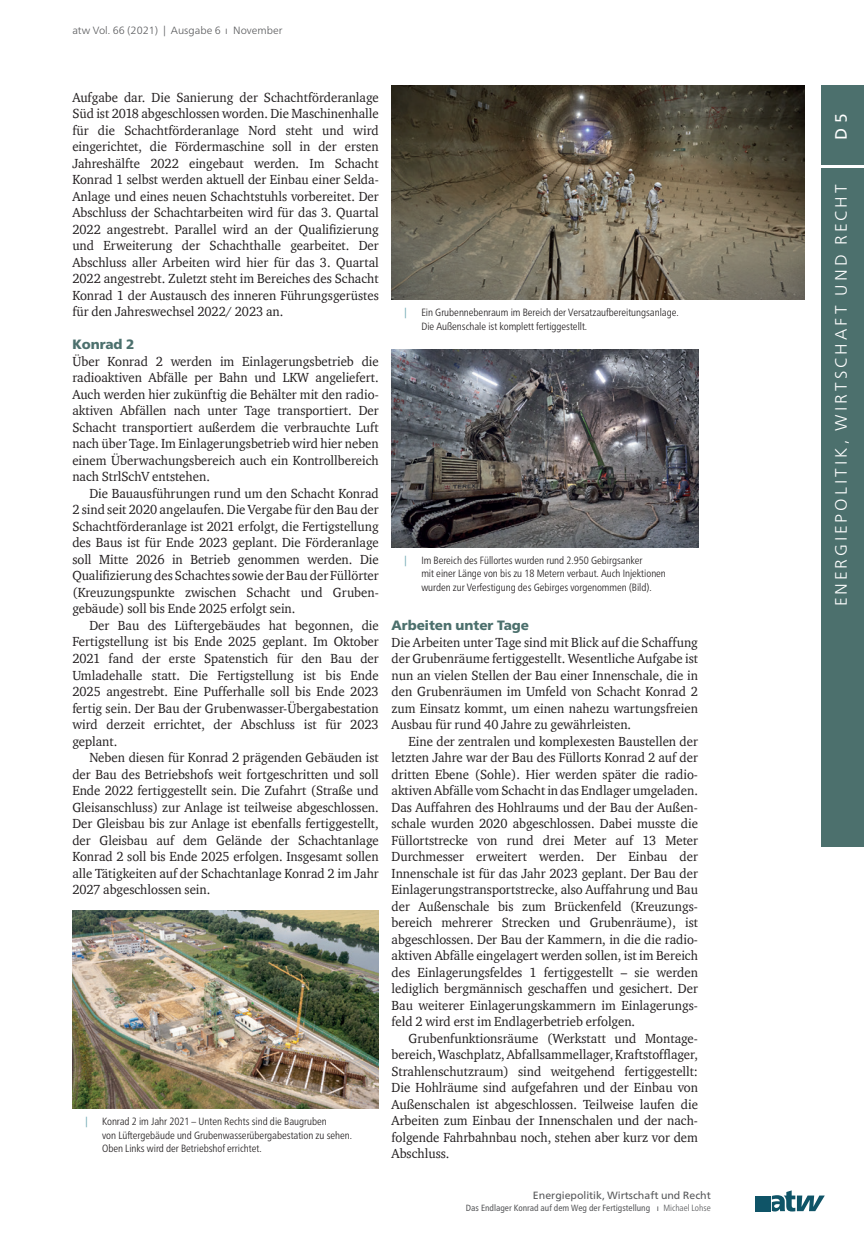
<style>
.page{position:relative;width:864px;height:1234px;background:#fff}
.page>*{position:absolute;margin:0;border:0;box-sizing:border-box;transform-origin:0 0}
.t1{font:300 16.5px "Frutiger Neue LT Pro";letter-spacing:.185em;color:#fff}
.t2{font:16.5px "Frutiger Neue LT Pro";color:#fff}
.t3{font:13.5px/16.5px "ITC Charter Com";color:#231f20;text-align:justify;scale:.95 1}
.t4{font:900 13.5px "Frutiger Neue LT Pro";color:#4c706d}
.t5{font:300 condensed 10.5px/13.5px "Frutiger Neue LT Pro";color:#231f20}
.t6{font:300 10.5px "Frutiger Neue LT Pro";color:#57585a}
.t7{font:10.5px "Frutiger Neue LT Pro";color:#57585a}
.t8{font:10.5px "Frutiger Neue LT Pro";color:#73aab5}
.t9{font:condensed 9px "Frutiger Neue LT Pro";color:#57585a}
.s1{font-weight:300}
</style>
<div class="page">
<svg style="left:771px;top:1190px;width:53px;height:21px"></svg>
<div style="left:754px;top:1195px;width:16px;height:15px;background:#0f5467"></div>
<div style="left:821px;top:169px;width:42px;height:677px;background:#4c706d"></div>
<div style="left:821px;top:85px;width:42px;height:79px;background:#4c706d"></div>
<img style="left:72px;top:910px;width:306px;height:198px">
<img style="left:391px;top:85px;width:413px;height:215px">
<img style="left:391px;top:349px;width:306px;height:198px">
<p class="t6" style="left:72px;top:24px;width:211px">atw Vol. 66 (2021) | Ausgabe 6 ı November</p>
<p class="t3" style="left:72px;top:88px;width:324px">Aufgabe dar. Die Sanierung der Schachtförderanlage Süd ist 2018 abgeschlossen worden. Die Maschinenhalle für die Schachtförderanlage Nord steht und wird eingerichtet, die Fördermaschine soll in der ersten Jahreshälfte 2022 eingebaut werden. Im Schacht Konrad 1 selbst werden aktuell der Einbau einer Selda-Anlage und eines neuen Schachtstuhls vorbereitet. Der Abschluss der Schachtarbeiten wird für das 3. Quartal 2022 angestrebt. Parallel wird an der Qualifizierung und Erweiterung der Schachthalle gearbeitet. Der Abschluss aller Arbeiten wird hier für das 3. Quartal 2022 angestrebt. Zuletzt steht im Bereiches des Schacht Konrad 1 der Austausch des inneren Führungsgerüstes für den Jahreswechsel 2022/ 2023 an.</p>
<p class="t4" style="left:72px;top:336px;width:63px">Konrad 2</p>
<p class="t3" style="left:72px;top:352px;width:324px">Über Konrad 2 werden im Einlagerungsbetrieb die radioaktiven Abfälle per Bahn und LKW angeliefert.<br>Auch werden hier zukünftig die Behälter mit den radio&shy;aktiven Abfällen nach unter Tage transportiert. Der Schacht transportiert außerdem die verbrauchte Luft nach über Tage. Im Einlagerungsbetrieb wird hier neben einem Überwachungsbereich auch ein Kontrollbereich nach StrlSchV entstehen.</p>
<p class="t3" style="left:72px;top:484px;width:324px;text-indent:17px">Die Bauausführungen rund um den Schacht Konrad 2 sind seit 2020 angelaufen. Die Vergabe für den Bau der Schachtförderanlage ist 2021 erfolgt, die Fertigstellung des Baus ist für Ende 2023 geplant. Die Förderanlage soll Mitte 2026 in Betrieb genommen werden. Die Qualifizierung des Schachtes sowie der Bau der Füllörter (Kreuzungspunkte zwischen Schacht und Gruben&shy;gebäude) soll bis Ende 2025 erfolgt sein.</p>
<p class="t3" style="left:72px;top:616px;width:324px;text-indent:17px">Der Bau des Lüftergebäudes hat begonnen, die Fertigstellung ist bis Ende 2025 geplant. Im Oktober 2021 fand der erste Spatenstich für den Bau der Umladehalle statt. Die Fertigstellung ist bis Ende 2025 angestrebt. Eine Pufferhalle soll bis Ende 2023 fertig sein. Der Bau der Grubenwasser-Übergabestation wird derzeit errichtet, der Abschluss ist für 2023 geplant.</p>
<p class="t3" style="left:72px;top:748px;width:324px;text-indent:17px">Neben diesen für Konrad 2 prägenden Gebäuden ist der Bau des Betriebshofs weit fortgeschritten und soll Ende 2022 fertiggestellt sein. Die Zufahrt (Straße und Gleisanschluss) zur Anlage ist teilweise abgeschlossen.<br>Der Gleisbau bis zur Anlage ist ebenfalls fertiggestellt, der Gleisbau auf dem Gelände der Schachtanlage Konrad 2 soll bis Ende 2025 erfolgen. Insgesamt sollen alle Tätigkeiten auf der Schachtanlage Konrad 2 im Jahr 2027 abgeschlossen sein.</p>
<p class="t8" style="left:85px;top:1114px;width:4px">|</p>
<p class="t5" style="left:102px;top:1114px;width:251px">Konrad 2 im Jahr 2021 – Unten Rechts sind die Baugruben<br>von Lüftergebäude und Grubenwasserübergabestation zu sehen.<br>Oben Links wird der Betriebshof errichtet.</p>
<p class="t8" style="left:404px;top:306px;width:4px">|</p>
<p class="t5" style="left:421px;top:306px;width:259px">Ein Grubennebenraum im Bereich der Versatzaufbereitungsanlage.<br>Die Außenschale ist komplett fertiggestellt.</p>
<p class="t8" style="left:404px;top:553px;width:4px">|</p>
<p class="t5" style="left:421px;top:553px;width:246px">Im Bereich des Füllortes wurden rund 2.950 Gebirgsanker<br>mit einer Länge von bis zu 18 Metern verbaut. Auch Injektionen wurden zur Verfestigung des Gebirges vorgenommen (Bild).</p>
<p class="t4" style="left:391px;top:617px;width:139px">Arbeiten unter Tage</p>
<p class="t3" style="left:391px;top:633px;width:324px">Die Arbeiten unter Tage sind mit Blick auf die Schaffung der Grubenräume fertiggestellt. Wesentliche Aufgabe ist nun an vielen Stellen der Bau einer Innenschale, die in den Grubenräumen im Umfeld von Schacht Konrad 2 zum Einsatz kommt, um einen nahezu wartungsfreien Ausbau für rund 40 Jahre zu gewährleisten.</p>
<p class="t3" style="left:391px;top:732px;width:324px;text-indent:17px">Eine der zentralen und komplexesten Baustellen der letzten Jahre war der Bau des Füllorts Konrad 2 auf der dritten Ebene (Sohle). Hier werden später die radio&shy;aktiven Abfälle vom Schacht in das Endlager umgeladen.<br>Das Auffahren des Hohlraums und der Bau der Außen&shy;schale wurden 2020 abgeschlossen. Dabei musste die Füllortstrecke von rund drei Meter auf 13 Meter Durchmesser erweitert werden. Der Einbau der Innenschale ist für das Jahr 2023 geplant. Der Bau der Einlagerungstransportstrecke, also Auffahrung und Bau der Außenschale bis zum Brückenfeld (Kreuzungs&shy;bereich mehrerer Strecken und Grubenräume), ist abgeschlossen. Der Bau der Kammern, in die die radio&shy;aktiven Abfälle eingelagert werden sollen, ist im Bereich des Einlagerungsfeldes 1 fertiggestellt – sie werden lediglich bergmännisch geschaffen und gesichert. Der Bau weiterer Einlagerungskammern im Einlagerungs&shy;feld 2 wird erst im Endlagerbetrieb erfolgen.</p>
<p class="t3" style="left:391px;top:1029px;width:324px;text-indent:17px">Grubenfunktionsräume (Werkstatt und Montage&shy;bereich, Waschplatz, Abfallsammellager, Kraftstofflager, Strahlenschutzraum) sind weitgehend fertiggestellt:<br>Die Hohlräume sind aufgefahren und der Einbau von Außenschalen ist abgeschlossen. Teilweise laufen die Arbeiten zum Einbau der Innenschalen und der nach&shy;folgende Fahrbahnbau noch, stehen aber kurz vor dem Abschluss.</p>
<p class="t7" style="left:532px;top:1188px;width:179px">Energiepolitik, Wirtschaft und Recht</p>
<p class="t9" style="left:465px;top:1202px;width:246px">Das Endlager Konrad auf dem Weg der Fertigstellung ı <span class="s1">Michael Lohse</span></p>
<p class="t2" style="left:830px;top:139px;width:27px;rotate:-90deg">D5</p>
<p class="t1" style="left:830px;top:606px;width:423px;rotate:-90deg">ENERGIEPOLITIK, WIRTSCHAFT UND RECHT</p>
</div>
